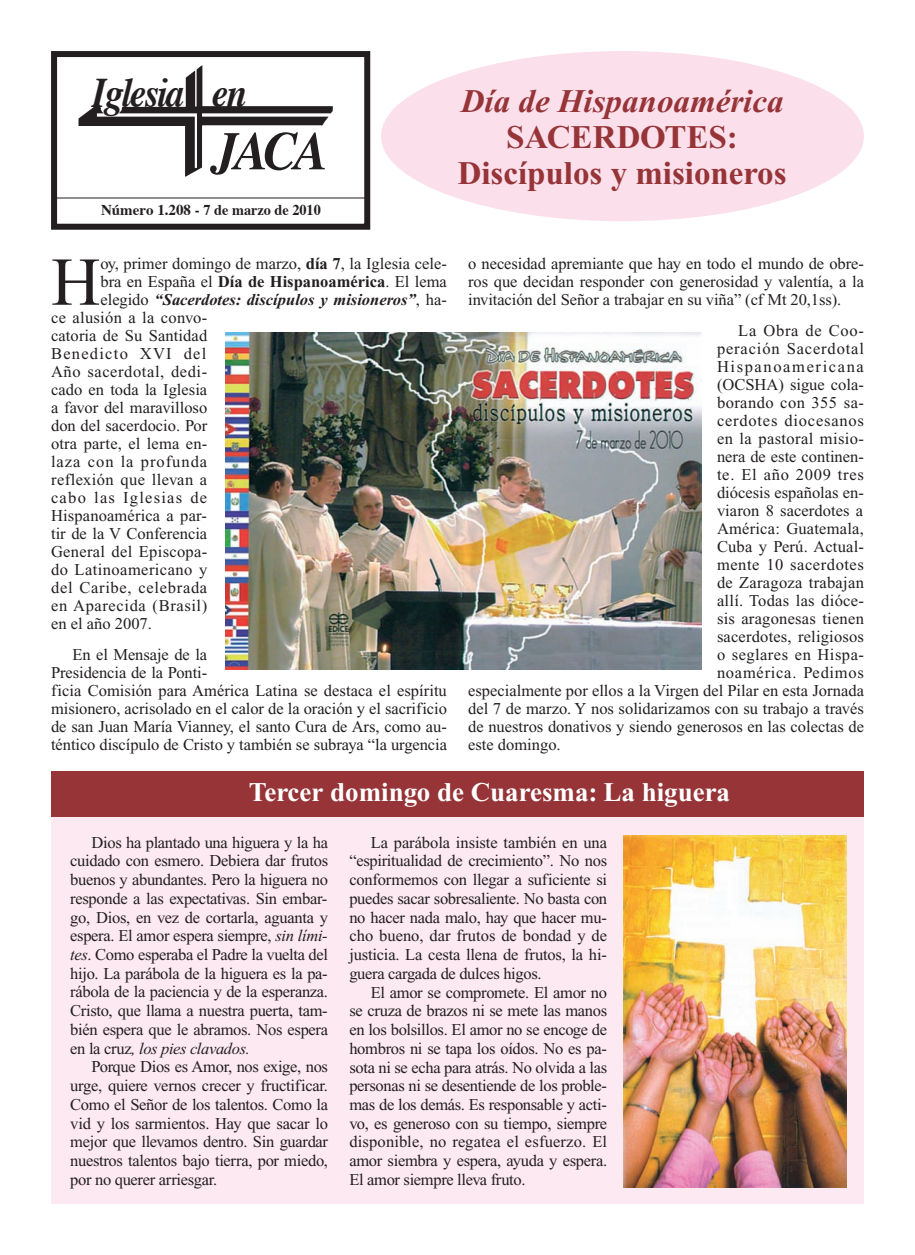
<style>
.page{position:relative;width:915px;height:1255px;background:#fff}
.page>*{position:absolute;margin:0;border:0;box-sizing:border-box;transform-origin:0 0}
.t1{font:68.25px "Times New Roman";color:#231f20}
.t2{font:italic 700 54px "Times";color:#231f20;scale:.95 1}
.t3{font:italic 700 42px "Times";letter-spacing:-.05em;color:#231f20;scale:.88 1}
.t4{font:700 33px/36px "Times New Roman";color:#963437;text-align:center}
.t5{font:700 27px "Times New Roman";color:#fff}
.t6{font:16.5px/18px "Times New Roman";letter-spacing:-.005em;color:#231f20}
.t7{font:16.5px "Times New Roman";letter-spacing:.025em;color:#231f20}
.t8{font:16.5px "Times New Roman";letter-spacing:.045em;color:#231f20}
.t9{font:16.5px "Times New Roman";letter-spacing:.02em;color:#231f20}
.t10{font:16.5px "Times New Roman";letter-spacing:.035em;color:#231f20}
.t11{font:16.5px "Times New Roman";letter-spacing:.015em;color:#231f20}
.t12{font:italic 700 16.5px "Times New Roman";color:#231f20}
.t13{font:16.5px "Times New Roman";letter-spacing:.075em;color:#231f20}
.t14{font:italic 16.5px "Times New Roman";letter-spacing:-.02em;color:#231f20}
.t15{font:16.5px "Times New Roman";letter-spacing:.04em;color:#231f20}
.t16{font:16.5px "Times New Roman";letter-spacing:.05em;color:#231f20}
.t17{font:16.5px "Times New Roman";letter-spacing:.06em;color:#231f20}
.t18{font:16.5px "Times New Roman";letter-spacing:.03em;color:#231f20}
.t19{font:16.5px "Times New Roman";letter-spacing:.095em;color:#231f20}
.t20{font:700 15px "Times";color:#231f20}
.s1{font-style:italic}
.s2{font-weight:700}
.s3{font-weight:400;font-style:normal}
.s4{font-style:normal}
</style>
<div class="page">
<img style="left:78px;top:65px;width:255px;height:112px">
<div style="left:51px;top:51px;width:319px;height:179px;border:6px solid #231f20"></div>
<hr style="left:51px;top:198px;width:316px;height:1px;background:#231f20">
<div style="left:51px;top:808px;width:812px;height:395px;background:#fce9f1"></div>
<div style="left:51px;top:771px;width:812px;height:45px;background:#963437"></div>
<div style="left:381px;top:51px;width:482px;height:170px;background:#fbdfeb;border-radius:50%"></div>
<img style="left:623px;top:835px;width:222px;height:352px">
<img style="left:226px;top:333px;width:475px;height:337px">
<p class="t3" style="left:92px;top:75px;width:177px">Iglesia en</p>
<p class="t2" style="left:212px;top:129px;width:123px">JACA</p>
<p class="t20" style="left:101px;top:204px;width:221px">Número 1.208 - 7 de marzo de 2010</p>
<p class="t4" style="left:457px;top:87px;width:330px"><span class="s1">Día de Hispanoamérica<br></span>SACERDOTES:<br>Discípulos y misioneros</p>
<p class="t1" style="left:51px;top:257px;width:51px">H</p>
<p class="t6" style="left:100px;top:256px;width:348px">oy, primer domingo de marzo, <span class="s2">día 7</span>, la Iglesia cele-</p>
<p class="t6" style="left:100px;top:274px;width:348px">bra en España el <span class="s2">Día de Hispanoamérica</span>. El lema</p>
<p class="t12" style="left:100px;top:293px;width:348px"><span class="s3">elegido</span> “Sacerdotes: discípulos y misioneros”<span class="s3">, ha-</span></p>
<p class="t9" style="left:51px;top:311px;width:158px">ce alusión a la convo-</p>
<p class="t6" style="left:51px;top:328px;width:158px">catoria de Su Santidad</p>
<p class="t13" style="left:51px;top:347px;width:157px">Benedicto XVI del</p>
<p class="t10" style="left:51px;top:365px;width:158px">Año sacerdotal, dedi-</p>
<p class="t6" style="left:51px;top:382px;width:158px">cado en toda la Iglesia</p>
<p class="t6" style="left:51px;top:400px;width:158px">a favor del maravilloso</p>
<p class="t6" style="left:51px;top:418px;width:158px">don del sacerdocio. Por</p>
<p class="t6" style="left:51px;top:436px;width:158px">otra parte, el lema en-</p>
<p class="t17" style="left:51px;top:455px;width:158px">laza con la profunda</p>
<p class="t7" style="left:51px;top:473px;width:158px">reflexión que llevan a</p>
<p class="t13" style="left:51px;top:491px;width:158px">cabo las Iglesias de</p>
<p class="t6" style="left:51px;top:508px;width:157px">Hispanoamérica a par-</p>
<p class="t6" style="left:51px;top:526px;width:158px">tir de la V Conferencia</p>
<p class="t9" style="left:51px;top:545px;width:158px">General del Episcopa-</p>
<p class="t7" style="left:51px;top:563px;width:158px">do Latinoamericano y</p>
<p class="t15" style="left:51px;top:581px;width:158px">del Caribe, celebrada</p>
<p class="t10" style="left:51px;top:599px;width:158px">en Aparecida (Brasil)</p>
<p class="t6" style="left:51px;top:616px;width:102px">en el año 2007.</p>
<p class="t6" style="left:51px;top:646px;width:397px;text-indent:21px">En el Mensaje de la<br>Presidencia de la Ponti-<br>ficia Comisión para América Latina se destaca el espíritu misionero, acrisolado en el calor de la oración y el sacrificio de san Juan María Vianney, el santo Cura de Ars, como au&shy;téntico discípulo de Cristo y también se subraya “la urgencia</p>
<p class="t6" style="left:468px;top:256px;width:397px;text-align:justify">o necesidad apremiante que hay en todo el mundo de obre&shy;ros que decidan responder con generosidad y valentía, a la invitación del Señor a trabajar en su viña” (cf Mt 20,1ss).</p>
<p class="t8" style="left:738px;top:324px;width:127px">La Obra de Coo-</p>
<p class="t16" style="left:716px;top:342px;width:148px">peración Sacerdotal</p>
<p class="t19" style="left:716px;top:360px;width:148px">Hispanoamericana</p>
<p class="t6" style="left:716px;top:376px;width:148px">(OCSHA) sigue cola-</p>
<p class="t7" style="left:716px;top:396px;width:148px">borando con 355 sa-</p>
<p class="t8" style="left:716px;top:414px;width:148px">cerdotes diocesanos</p>
<p class="t7" style="left:716px;top:432px;width:148px">en la pastoral misio-</p>
<p class="t6" style="left:716px;top:448px;width:148px">nera de este continen-</p>
<p class="t8" style="left:716px;top:468px;width:148px">te. El año 2009 tres</p>
<p class="t6" style="left:716px;top:484px;width:148px">diócesis españolas en-</p>
<p class="t6" style="left:716px;top:502px;width:147px">viaron 8 sacerdotes a</p>
<p class="t11" style="left:716px;top:522px;width:148px">América: Guatemala,</p>
<p class="t6" style="left:716px;top:538px;width:148px">Cuba y Perú. Actual-</p>
<p class="t10" style="left:716px;top:558px;width:148px">mente 10 sacerdotes</p>
<p class="t11" style="left:716px;top:576px;width:148px">de Zaragoza trabajan</p>
<p class="t9" style="left:716px;top:594px;width:148px">allí. Todas las dióce-</p>
<p class="t11" style="left:716px;top:612px;width:148px">sis aragonesas tienen</p>
<p class="t6" style="left:716px;top:628px;width:148px">sacerdotes, religiosos</p>
<p class="t18" style="left:716px;top:648px;width:148px">o seglares en Hispa-</p>
<p class="t8" style="left:716px;top:666px;width:148px">noamérica. Pedimos</p>
<p class="t6" style="left:468px;top:682px;width:397px">especialmente por ellos a la Virgen del Pilar en esta Jornada</p>
<p class="t6" style="left:468px;top:700px;width:397px">del 7 de marzo. Y nos solidarizamos con su trabajo a través</p>
<p class="t6" style="left:468px;top:718px;width:397px">de nuestros donativos y siendo generosos en las colectas de</p>
<p class="t6" style="left:468px;top:736px;width:94px">este domingo.</p>
<p class="t5" style="left:249px;top:782px;width:482px">Tercer domingo de Cuaresma: La higuera</p>
<p class="t6" style="left:91px;top:834px;width:238px">Dios ha plantado una higuera y la ha</p>
<p class="t6" style="left:70px;top:853px;width:259px">cuidado con esmero. Debiera dar frutos</p>
<p class="t6" style="left:70px;top:872px;width:259px">buenos y abundantes. Pero la higuera no</p>
<p class="t6" style="left:70px;top:890px;width:258px">responde a las expectativas. Sin embar-</p>
<p class="t6" style="left:70px;top:909px;width:259px">go, Dios, en vez de cortarla, aguanta y</p>
<p class="t6" style="left:70px;top:928px;width:259px">espera. El amor espera siempre, <span class="s1">sin lími-</span></p>
<p class="t6" style="left:70px;top:947px;width:259px"><span class="s1">tes</span>. Como esperaba el Padre la vuelta del</p>
<p class="t6" style="left:70px;top:965px;width:259px">hijo. La parábola de la higuera es la pa-</p>
<p class="t6" style="left:70px;top:984px;width:259px">rábola de la paciencia y de la esperanza.</p>
<p class="t6" style="left:70px;top:1003px;width:259px">Cristo, que llama a nuestra puerta, tam-</p>
<p class="t6" style="left:70px;top:1021px;width:259px">bién espera que le abramos. Nos espera</p>
<p class="t14" style="left:70px;top:1042px;width:181px"><span class="s4">en la cruz</span>, los pies clavados.</p>
<p class="t6" style="left:92px;top:1059px;width:238px">Porque Dios es Amor, nos exige, nos</p>
<p class="t6" style="left:70px;top:1078px;width:259px">urge, quiere vernos crecer y fructificar.</p>
<p class="t6" style="left:70px;top:1096px;width:259px">Como el Señor de los talentos. Como la</p>
<p class="t6" style="left:70px;top:1115px;width:259px">vid y los sarmientos. Hay que sacar lo</p>
<p class="t6" style="left:70px;top:1134px;width:259px">mejor que llevamos dentro. Sin guardar</p>
<p class="t6" style="left:70px;top:1153px;width:259px">nuestros talentos bajo tierra, por miedo,</p>
<p class="t6" style="left:70px;top:1171px;width:148px">por no querer arriesgar.</p>
<p class="t6" style="left:370px;top:834px;width:238px">La parábola insiste también en una</p>
<p class="t6" style="left:349px;top:853px;width:259px">“espiritualidad de crecimiento”. No nos</p>
<p class="t6" style="left:349px;top:872px;width:259px">conformemos con llegar a suficiente si</p>
<p class="t6" style="left:349px;top:890px;width:259px">puedes sacar sobresaliente. No basta con</p>
<p class="t6" style="left:349px;top:909px;width:259px">no hacer nada malo, hay que hacer mu-</p>
<p class="t6" style="left:349px;top:928px;width:259px">cho bueno, dar frutos de bondad y de</p>
<p class="t6" style="left:349px;top:947px;width:259px">justicia. La cesta llena de frutos, la hi-</p>
<p class="t6" style="left:349px;top:965px;width:194px">guera cargada de dulces higos.</p>
<p class="t6" style="left:370px;top:984px;width:238px">El amor se compromete. El amor no</p>
<p class="t6" style="left:349px;top:1003px;width:259px">se cruza de brazos ni se mete las manos</p>
<p class="t6" style="left:349px;top:1022px;width:259px">en los bolsillos. El amor no se encoge de</p>
<p class="t6" style="left:349px;top:1040px;width:259px">hombros ni se tapa los oídos. No es pa-</p>
<p class="t6" style="left:349px;top:1059px;width:259px">sota ni se echa para atrás. No olvida a las</p>
<p class="t6" style="left:349px;top:1078px;width:259px">personas ni se desentiende de los proble-</p>
<p class="t6" style="left:349px;top:1096px;width:259px">mas de los demás. Es responsable y acti-</p>
<p class="t6" style="left:349px;top:1115px;width:259px">vo, es generoso con su tiempo, siempre</p>
<p class="t6" style="left:349px;top:1134px;width:259px">disponible, no regatea el esfuerzo. El</p>
<p class="t6" style="left:349px;top:1153px;width:259px">amor siembra y espera, ayuda y espera.</p>
<p class="t6" style="left:349px;top:1171px;width:178px">El amor siempre lleva fruto.</p>
</div>
